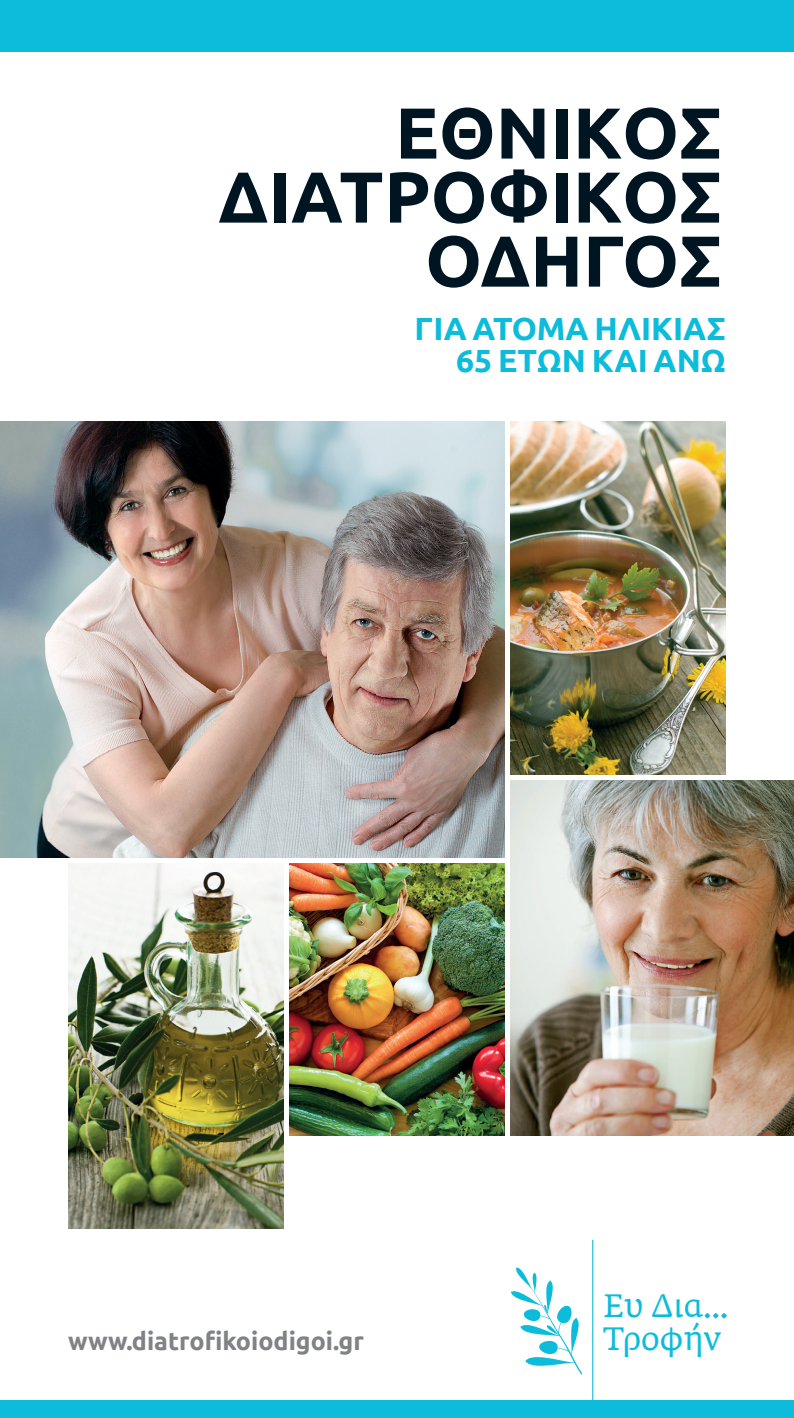
<style>
.page{position:relative;width:794px;height:1418px;background:#fff}
.page>*{position:absolute;margin:0;border:0;box-sizing:border-box;transform-origin:0 0}
.t1{font:700 72px/64px "Ubuntu";color:#001522;text-align:right}
.t2{font:32.2px/32.2px "Fedra Serif AGR";color:#0dbcda}
.t3{font:700 32px/32px "Ubuntu";color:#0dbcda}
.t4{font:700 25px "Ubuntu";color:#808285}
</style>
<div class="page">
<div style="left:0;top:1400px;width:794px;height:17px;background:#0dbcda"></div>
<div style="left:0;top:0;width:794px;height:51px;background:#0dbcda"></div>
<hr style="left:592px;top:1239px;width:1px;height:163px;background:#0dbcda">
<svg style="left:511px;top:1267px;width:71px;height:108px"></svg>
<img style="left:0;top:421px;width:505px;height:436px">
<img style="left:510px;top:421px;width:216px;height:353px">
<img style="left:511px;top:780px;width:283px;height:355px">
<img style="left:68px;top:863px;width:215px;height:365px">
<img style="left:289px;top:863px;width:216px;height:272px">
<h1 class="t1" style="left:218px;top:100px;width:505px">EΘΝΙΚΟΣ<br>ΔΙΑΤΡΟΦΙΚΟΣ<br>ΟΔΗΓΟΣ</h1>
<p class="t3" style="left:414px;top:312px;width:18px">για</p>
<p class="t3" style="left:472px;top:312px;width:22px">ατο</p>
<p class="t3" style="left:456px;top:312px;width:203px;text-indent:81px">μα ηλικιασ<br>65 ετων και</p>
<p class="t3" style="left:653px;top:344px;width:74px">αν ω</p>
<p class="t4" style="left:68px;top:1325px;width:297px">www.diatrofikoiodigoi.gr</p>
<p class="t2" style="left:603px;top:1291px;width:129px">Eυ Δια...<br>Τροφήν</p>
</div>
